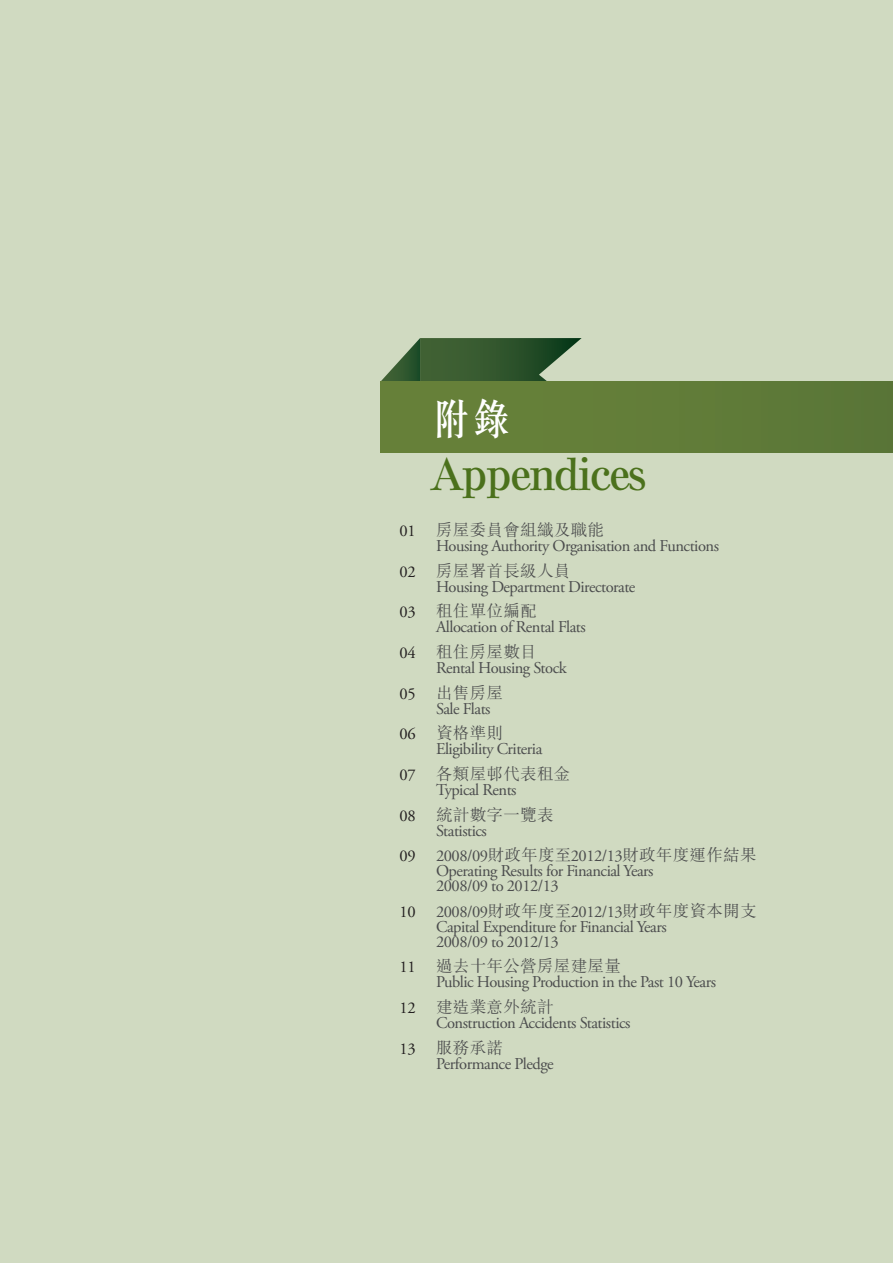
<style>
.page{position:relative;width:893px;height:1263px;background:#d0dac1}
.page>*{position:absolute;margin:0;border:0;box-sizing:border-box;transform-origin:0 0}
.t1{font:600 45px "Else NPL Std";letter-spacing:-.015em;color:#4b711c}
.t2{font:500 42px "C Song 3 HK";color:#fff}
.Body_Text{font:16.5px/15px "Adobe Garamond Pro";letter-spacing:-.03em;color:#4b4c4d}
.s1{color:#231f20}
.s2{font-family:"M Sung HK";font-weight:300}
</style>
<div class="page">
<svg style="left:381px;top:338px;width:201px;height:43px"></svg>
<div style="left:381px;top:381px;width:512px;height:72px;background:#637d39"></div>
<p class="t2" style="left:431px;top:399px;width:84px">附錄</p>
<p class="t1" style="left:431px;top:446px;width:217px">Appendices</p>
<p class="Body_Text" style="left:436px;top:524px;width:284px;text-indent:-37px"><span class="s1">01</span> <span class="s2">房屋委員會組織及職能<br></span>Housing Authority Organisation and Functions</p>
<p class="Body_Text" style="left:436px;top:565px;width:201px;text-indent:-37px"><span class="s1">02</span> <span class="s2">房屋署首長級人員<br></span>Housing Department Directorate</p>
<p class="Body_Text" style="left:436px;top:605px;width:151px;text-indent:-37px"><span class="s1">03</span> <span class="s2">租住單位編配<br></span>Allocation of Rental Flats</p>
<p class="Body_Text" style="left:436px;top:646px;width:133px;text-indent:-37px"><span class="s1">04</span> <span class="s2">租住房屋數目<br></span>Rental Housing Stock</p>
<p class="Body_Text" style="left:436px;top:686px;width:68px;text-indent:-37px"><span class="s1">05</span> <span class="s2">出售房屋<br></span>Sale Flats</p>
<p class="Body_Text" style="left:436px;top:727px;width:108px;text-indent:-37px"><span class="s1">06</span> <span class="s2">資格準則<br></span>Eligibility Criteria</p>
<p class="Body_Text" style="left:436px;top:768px;width:136px;text-indent:-37px"><span class="s1">07</span> <span class="s2">各類屋邨代表租金<br></span>Typical Rents</p>
<p class="Body_Text" style="left:436px;top:808px;width:119px;text-indent:-37px"><span class="s1">08</span> <span class="s2">統計數字一覽表<br></span>Statistics</p>
<p class="Body_Text" style="left:436px;top:849px;width:322px;text-indent:-37px"><span class="s1">09</span> 2008/09<span class="s2">財政年度至</span>2012/13<span class="s2">財政年度運作結果<br></span>Operating Results for Financial Years<br>2008/09 to 2012/13</p>
<p class="Body_Text" style="left:436px;top:905px;width:322px;text-indent:-37px"><span class="s1">10</span> 2008/09<span class="s2">財政年度至</span>2012/13<span class="s2">財政年度資本開支<br></span>Capital Expenditure for Financial Years<br>2008/09 to 2012/13</p>
<p class="Body_Text" style="left:436px;top:960px;width:281px;text-indent:-37px"><span class="s1">11</span> <span class="s2">過去十年公營房屋建屋量<br></span>Public Housing Production in the Past 10 Years</p>
<p class="Body_Text" style="left:436px;top:1001px;width:196px;text-indent:-37px"><span class="s1">12</span> <span class="s2">建造業意外統計<br></span>Construction Accidents Statistics</p>
<p class="Body_Text" style="left:436px;top:1041px;width:119px;text-indent:-37px"><span class="s1">13</span> <span class="s2">服務承諾<br></span>Performance Pledge</p>
</div>
